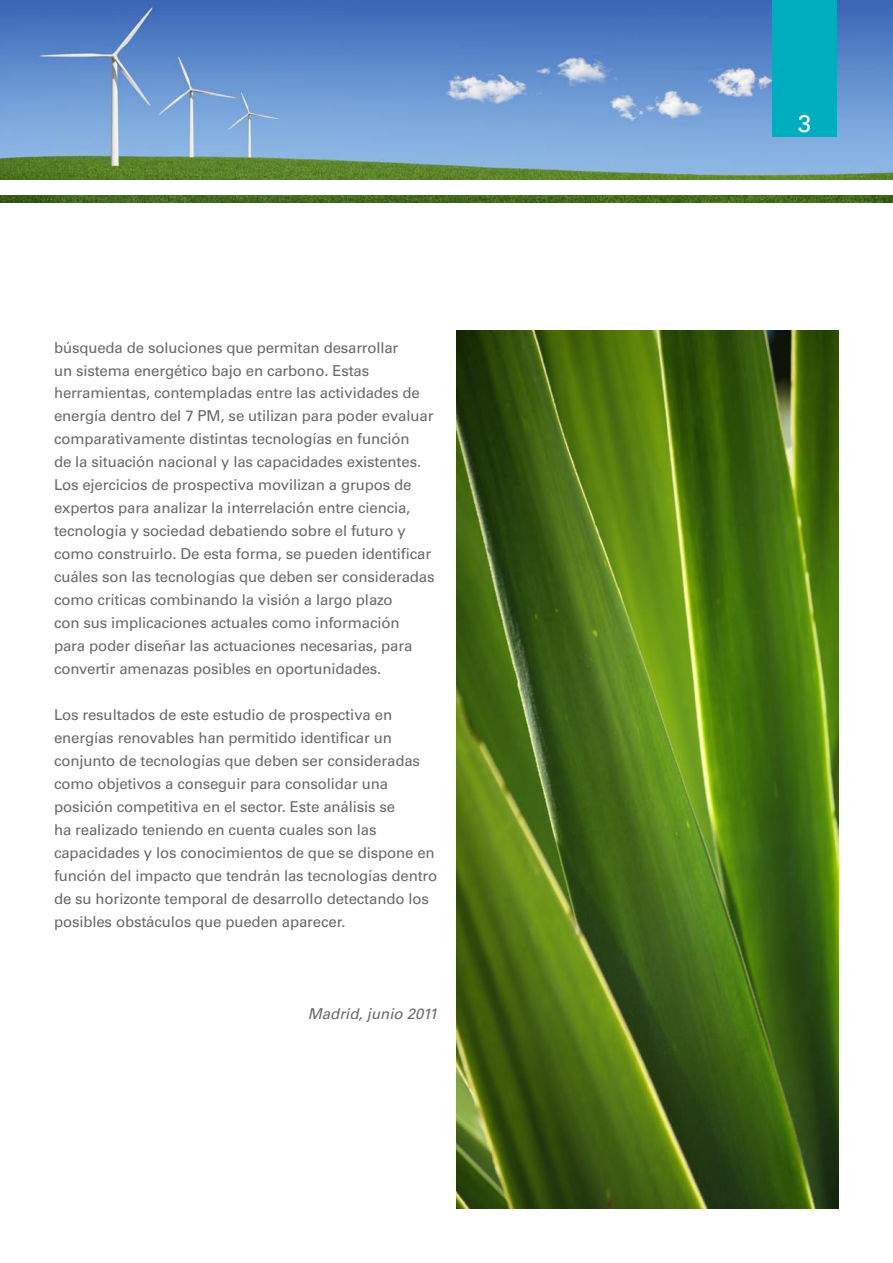
<style>
.page{position:relative;width:893px;height:1263px;background:#fff}
.page>*{position:absolute;margin:0;border:0;box-sizing:border-box;transform-origin:0 0}
.t1{font:24px "Univers LT Std";color:#fff}
.t2{font:15px/23px "Univers LT Std";letter-spacing:-.01em;color:#67696c}
.t3{font:italic 15px "Univers LT Std";color:#67696c}
</style>
<div class="page">
<img style="left:0;top:0;width:893px;height:202px">
<div style="left:0;top:181px;width:893px;height:14px;background:#fff"></div>
<div style="left:772px;top:0;width:65px;height:136px;background:#00adbe"></div>
<img style="left:456px;top:331px;width:383px;height:878px">
<p class="t2" style="left:54px;top:336px;width:382px">búsqueda de soluciones que permitan desarrollar<br>un sistema energético bajo en carbono. Estas herramientas, contempladas entre las actividades de energía dentro del 7 PM, se utilizan para poder evaluar comparativamente distintas tecnologías en función<br>de la situación nacional y las capacidades existentes.<br>Los ejercicios de prospectiva movilizan a grupos de expertos para analizar la interrelación entre ciencia, tecnología y sociedad debatiendo sobre el futuro y como construirlo. De esta forma, se pueden identificar cuáles son las tecnologías que deben ser consideradas como críticas combinando la visión a largo plazo<br>con sus implicaciones actuales como información<br>para poder diseñar las actuaciones necesarias, para convertir amenazas posibles en oportunidades.</p>
<p class="t2" style="left:54px;top:703px;width:385px">Los resultados de este estudio de prospectiva en energías renovables han permitido identificar un conjunto de tecnologías que deben ser consideradas como objetivos a conseguir para consolidar una posición competitiva en el sector. Este análisis se<br>ha realizado teniendo en cuenta cuales son las capacidades y los conocimientos de que se dispone en función del impacto que tendrán las tecnologías dentro de su horizonte temporal de desarrollo detectando los posibles obstáculos que pueden aparecer.</p>
<p class="t3" style="left:308px;top:1004px;width:131px">Madrid, junio 2011</p>
<h1 class="t1" style="left:798px;top:109px;width:15px">3</h1>
</div>
